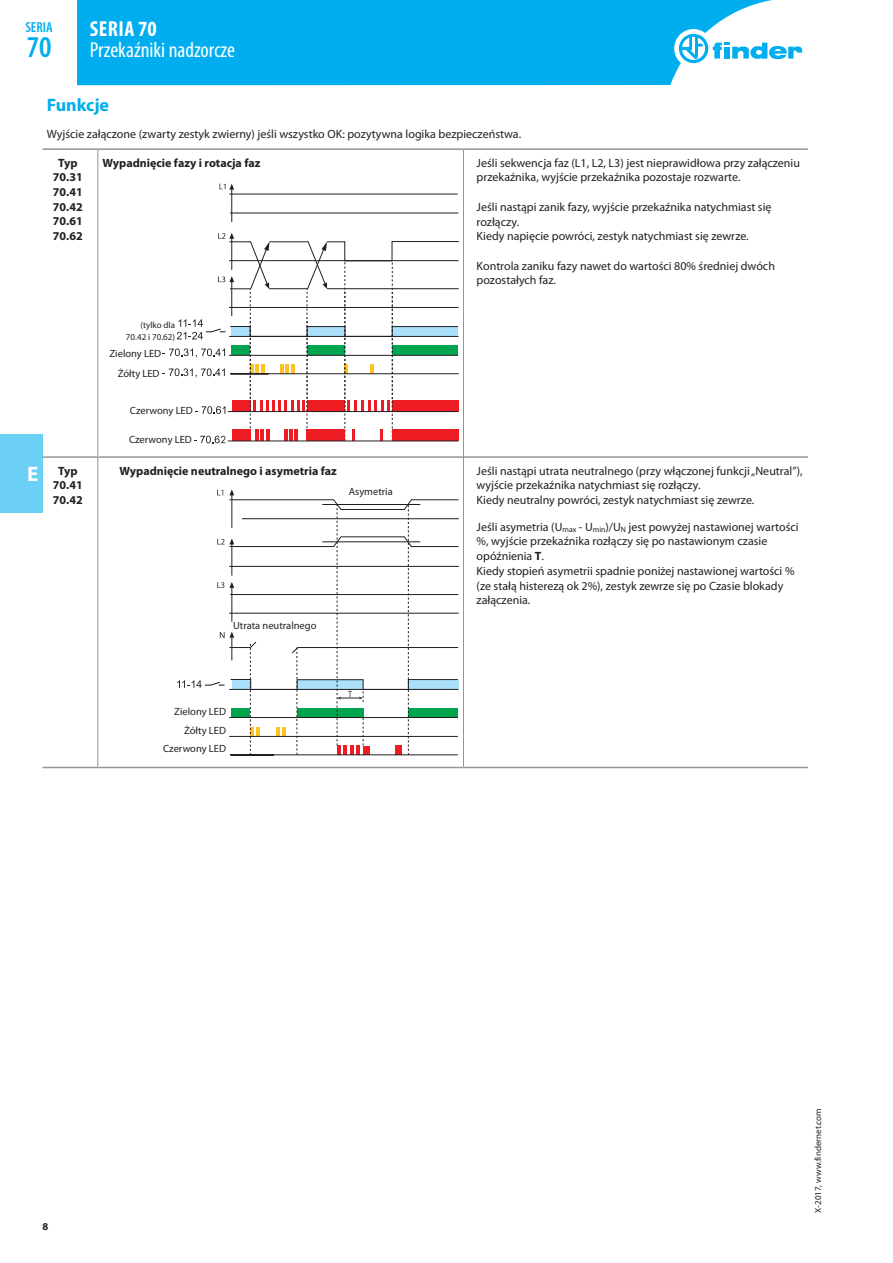
<style>
.page{position:relative;width:893px;height:1263px;background:#fff}
.page>*{position:absolute;margin:0;border:0;box-sizing:border-box;transform-origin:0 0}
.t1{font:600 condensed 30.3px "Myriad Pro";color:#00aeef}
.t2{font:condensed 21.75px "Myriad Pro";color:#fff}
.t3{font:700 condensed 21.75px "Myriad Pro";letter-spacing:.02em;color:#fff}
.t4{font:700 21px "Myriad Pro";color:#fff}
.t5{font:700 18px "Myriad Pro";color:#00aeef}
.t6{font:600 condensed 14.55px "Myriad Pro";color:#00aeef}
.t7{font:12px/14.7px "Myriad Pro";color:#231f20}
.t8{font:700 12px/14.7px "Myriad Pro";color:#231f20;text-align:center}
.t9{font:10.5px/20px "Myriad Pro";color:#231f20;text-align:right}
.t10{font:700 10.5px "Myriad Pro";color:#231f20}
.t11{font:9px/12.1px "Myriad Pro";color:#231f20;text-align:right}
.s1{font-weight:700}
</style>
<div class="page">
<div style="left:0;top:434px;width:43px;height:78px;background:#6bcff6"></div>
<hr style="left:43px;top:148px;width:55px;height:2px;background:#939598">
<hr style="left:98px;top:148px;width:365px;height:2px;background:#939598">
<hr style="left:463px;top:148px;width:345px;height:2px;background:#939598">
<hr style="left:43px;top:456px;width:54px;height:2px;background:#939598">
<hr style="left:43px;top:767px;width:55px;height:1px;background:#939598">
<hr style="left:98px;top:456px;width:365px;height:2px;background:#939598">
<hr style="left:98px;top:767px;width:365px;height:1px;background:#939598">
<hr style="left:464px;top:456px;width:344px;height:2px;background:#939598">
<hr style="left:463px;top:767px;width:345px;height:1px;background:#939598">
<hr style="left:97px;top:150px;width:1px;height:307px;background:#939598">
<hr style="left:463px;top:150px;width:1px;height:307px;background:#939598">
<hr style="left:97px;top:457px;width:1px;height:310px;background:#939598">
<hr style="left:463px;top:457px;width:1px;height:310px;background:#939598">
<svg style="left:162px;top:184px;width:297px;height:259px"></svg>
<div style="left:102px;top:318px;width:73px;height:24px;background:#fff"></div>
<div style="left:129px;top:402px;width:64px;height:15px;background:#fff"></div>
<div style="left:128px;top:431px;width:64px;height:15px;background:#fff"></div>
<svg style="left:177px;top:489px;width:282px;height:266px"></svg>
<div style="left:162px;top:722px;width:64px;height:15px;background:#fff"></div>
<div style="left:170px;top:703px;width:56px;height:15px;background:#fff"></div>
<div style="left:162px;top:740px;width:64px;height:15px;background:#fff"></div>
<div style="left:77px;top:0;width:695px;height:85px;background:#00aeef"></div>
<div style="left:674px;top:29px;width:39px;height:39px;background:#fff;border-radius:50%"></div>
<svg style="left:679px;top:34px;width:124px;height:29px"></svg>
<p class="t6" style="left:25px;top:19px;width:29px">SERIA</p>
<h1 class="t1" style="left:27px;top:30px;width:26px">70</h1>
<h2 class="t3" style="left:90px;top:16px;width:68px">SERIA 70</h2>
<h2 class="t2" style="left:90px;top:37px;width:147px">Przekaźniki nadzorcze</h2>
<h3 class="t5" style="left:47px;top:93px;width:64px">Funkcje</h3>
<p class="t7" style="left:47px;top:127px;width:476px">Wyjście załączone (zwarty zestyk zwierny) jeśli wszystko OK: pozytywna logika bezpieczeństwa.</p>
<p class="t8" style="left:53px;top:155px;width:31px">Typ<br>70.31<br>70.41<br>70.42<br>70.61<br>70.62</p>
<p class="t8" style="left:102px;top:155px;width:159px">Wypadnięcie fazy i rotacja faz</p>
<p class="t7" style="left:477px;top:155px;width:325px">Jeśli sekwencja faz (L1, L2, L3) jest nieprawidłowa przy załączeniu przekaźnika, wyjście przekaźnika pozostaje rozwarte.</p>
<p class="t7" style="left:477px;top:199px;width:296px">Jeśli nastąpi zanik fazy, wyjście przekaźnika natychmiast się rozłączy.<br>Kiedy napięcie powróci, zestyk natychmiast się zewrze.</p>
<p class="t7" style="left:477px;top:258px;width:300px">Kontrola zaniku fazy nawet do wartości 80% średniej dwóch pozostałych faz.</p>
<h3 class="t4" style="left:27px;top:460px;width:13px">E</h3>
<p class="t11" style="left:126px;top:318px;width:51px">(tylko dla<br>70.42 i 70.62)</p>
<p class="t9" style="left:110px;top:343px;width:53px">Zielony LED<br>Żółty LED</p>
<p class="t9" style="left:130px;top:400px;width:64px">Czerwony LED</p>
<p class="t9" style="left:129px;top:429px;width:64px">Czerwony LED</p>
<p class="t8" style="left:53px;top:463px;width:31px">Typ<br>70.41<br>70.42</p>
<p class="t8" style="left:119px;top:463px;width:219px">Wypadnięcie neutralnego i asymetria faz</p>
<p class="t9" style="left:349px;top:481px;width:45px">Asymetria</p>
<p class="t9" style="left:233px;top:615px;width:85px">Utrata neutralnego</p>
<p class="t9" style="left:174px;top:701px;width:53px">Zielony LED</p>
<p class="t9" style="left:163px;top:738px;width:64px">Czerwony LED</p>
<p class="t9" style="left:184px;top:720px;width:43px">Żółty LED</p>
<p class="t7" style="left:477px;top:463px;width:327px">Jeśli nastąpi utrata neutralnego (przy włączonej funkcji „Neutral”), wyjście przekaźnika natychmiast się rozłączy.<br>Kiedy neutralny powróci, zestyk natychmiast się zewrze.</p>
<p class="t7" style="left:477px;top:519px;width:323px">Jeśli asymetria (U<sub>max</sub> - U<sub>min</sub>)/U<sub>N</sub> jest powyżej nastawionej wartości %, wyjście przekaźnika rozłączy się po nastawionym czasie opóźnienia <span class="s1">T</span>.<br>Kiedy stopień asymetrii spadnie poniżej nastawionej wartości % (ze stałą histerezą ok 2%), zestyk zewrze się po Czasie blokady załączenia.</p>
<p class="t10" style="left:43px;top:1219px;width:7px">8</p>
<p class="t11" style="left:812px;top:1213px;width:106px;rotate:-90deg">X-2017, www.findernet.com</p>
</div>
